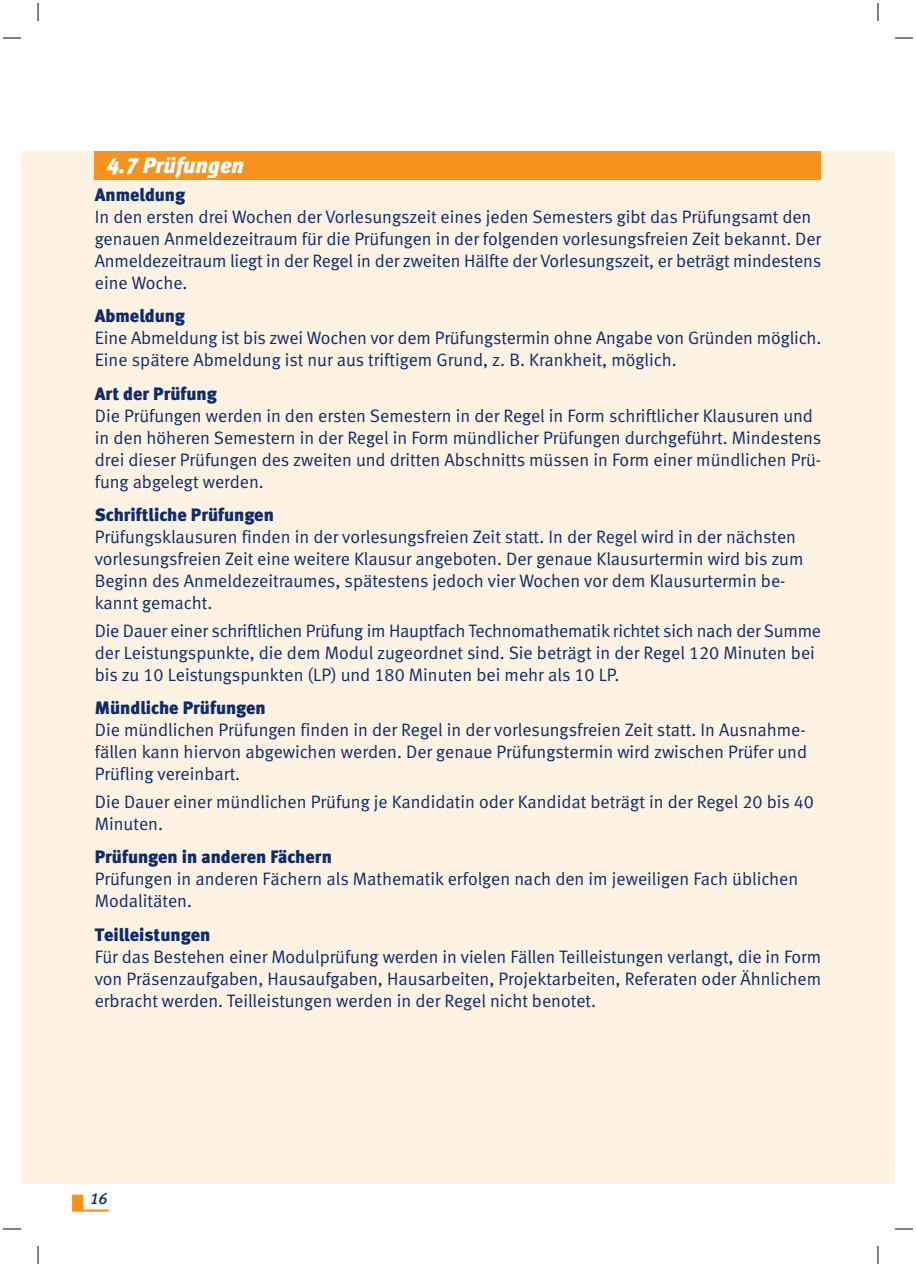
<style>
.page{position:relative;width:916px;height:1267px;background:#fff}
.page>*{position:absolute;margin:0;border:0;box-sizing:border-box;transform-origin:0 0}
.t1{font:italic 22px "Meta Black LF";color:#fff}
.t2{font:18px/22px "Meta Normal LF";color:#0d2c6e}
.t3{font:18px "Meta Black LF";color:#0d2c6e}
.t4{font:italic 16px "Meta Medium LF";color:#0d2c6e}
</style>
<div class="page">
<svg style="left:3px;top:1228px;width:18px;height:1px"></svg>
<svg style="left:38px;top:1246px;width:1px;height:18px"></svg>
<svg style="left:3px;top:38px;width:18px;height:1px"></svg>
<svg style="left:38px;top:3px;width:1px;height:18px"></svg>
<svg style="left:895px;top:38px;width:17px;height:1px"></svg>
<svg style="left:877px;top:3px;width:1px;height:18px"></svg>
<svg style="left:895px;top:1228px;width:17px;height:1px"></svg>
<svg style="left:877px;top:1246px;width:1px;height:18px"></svg>
<div style="left:21px;top:151px;width:873px;height:1032px;background:#fef2e3"></div>
<div style="left:95px;top:151px;width:725px;height:29px;background:#f7931d"></div>
<svg style="left:72px;top:1194px;width:37px;height:17px"></svg>
<p class="t1" style="left:107px;top:157px;width:139px">4.7 Prüfungen</p>
<p class="t3" style="left:95px;top:188px;width:92px">Anmeldung</p>
<p class="t2" style="left:95px;top:207px;width:727px">In den ersten drei Wochen der Vorlesungszeit eines jeden Semesters gibt das Prüfungsamt den genauen Anmeldezeitraum für die Prüfungen in der folgenden vorlesungsfreien Zeit bekannt. Der Anmeldezeitraum liegt in der Regel in der zweiten Hälfte der Vorlesungszeit, er beträgt mindestens eine Woche.</p>
<p class="t3" style="left:95px;top:309px;width:92px">Abmeldung</p>
<p class="t2" style="left:95px;top:328px;width:727px">Eine Abmeldung ist bis zwei Wochen vor dem Prüfungstermin ohne Angabe von Gründen möglich.<br>Eine spätere Abmeldung ist nur aus triftigem Grund, z. B. Krankheit, möglich.</p>
<p class="t3" style="left:95px;top:386px;width:123px">Art der Prüfung</p>
<p class="t2" style="left:95px;top:406px;width:727px">Die Prüfungen werden in den ersten Semestern in der Regel in Form schriftlicher Klausuren und in den höheren Semestern in der Regel in Form mündlicher Prüfungen durchgeführt. Mindestens drei dieser Prüfungen des zweiten und dritten Abschnitts müssen in Form einer mündlichen Prü&shy;fung abgelegt werden.</p>
<p class="t3" style="left:95px;top:508px;width:180px">Schriftliche Prüfungen</p>
<p class="t2" style="left:95px;top:527px;width:710px">Prüfungsklausuren finden in der vorlesungsfreien Zeit statt. In der Regel wird in der nächsten vorlesungsfreien Zeit eine weitere Klausur angeboten. Der genaue Klausurtermin wird bis zum Beginn des Anmeldezeitraumes, spätestens jedoch vier Wochen vor dem Klausurtermin be&shy;kannt gemacht.</p>
<p class="t2" style="left:95px;top:621px;width:727px">Die Dauer einer schriftlichen Prüfung im Hauptfach Technomathematik richtet sich nach der Summe der Leistungspunkte, die dem Modul zugeordnet sind. Sie beträgt in der Regel 120 Minuten bei bis zu 10 Leistungspunkten (LP) und 180 Minuten bei mehr als 10 LP.</p>
<p class="t3" style="left:95px;top:701px;width:172px">Mündliche Prüfungen</p>
<p class="t2" style="left:95px;top:720px;width:713px;text-align:justify">Die mündlichen Prüfungen finden in der Regel in der vorlesungsfreien Zeit statt. In Ausnahme&shy;fällen kann hiervon abgewichen werden. Der genaue Prüfungstermin wird zwischen Prüfer und Prüfling vereinbart.</p>
<p class="t2" style="left:95px;top:792px;width:720px">Die Dauer einer mündlichen Prüfung je Kandidatin oder Kandidat beträgt in der Regel 20 bis 40<br>Minuten.</p>
<p class="t3" style="left:95px;top:850px;width:238px">Prüfungen in anderen Fächern</p>
<p class="t2" style="left:95px;top:869px;width:704px">Prüfungen in anderen Fächern als Mathematik erfolgen nach den im jeweiligen Fach üblichen<br>Modalitäten.</p>
<p class="t3" style="left:95px;top:927px;width:117px">Teilleistungen</p>
<p class="t2" style="left:95px;top:946px;width:727px;text-align:justify">Für das Bestehen einer Modulprüfung werden in vielen Fällen Teilleistungen verlangt, die in Form von Präsenzaufgaben, Hausaufgaben, Hausarbeiten, Projektarbeiten, Referaten oder Ähnlichem erbracht werden. Teilleistungen werden in der Regel nicht benotet.</p>
<p class="t4" style="left:90px;top:1192px;width:19px">16</p>
</div>
